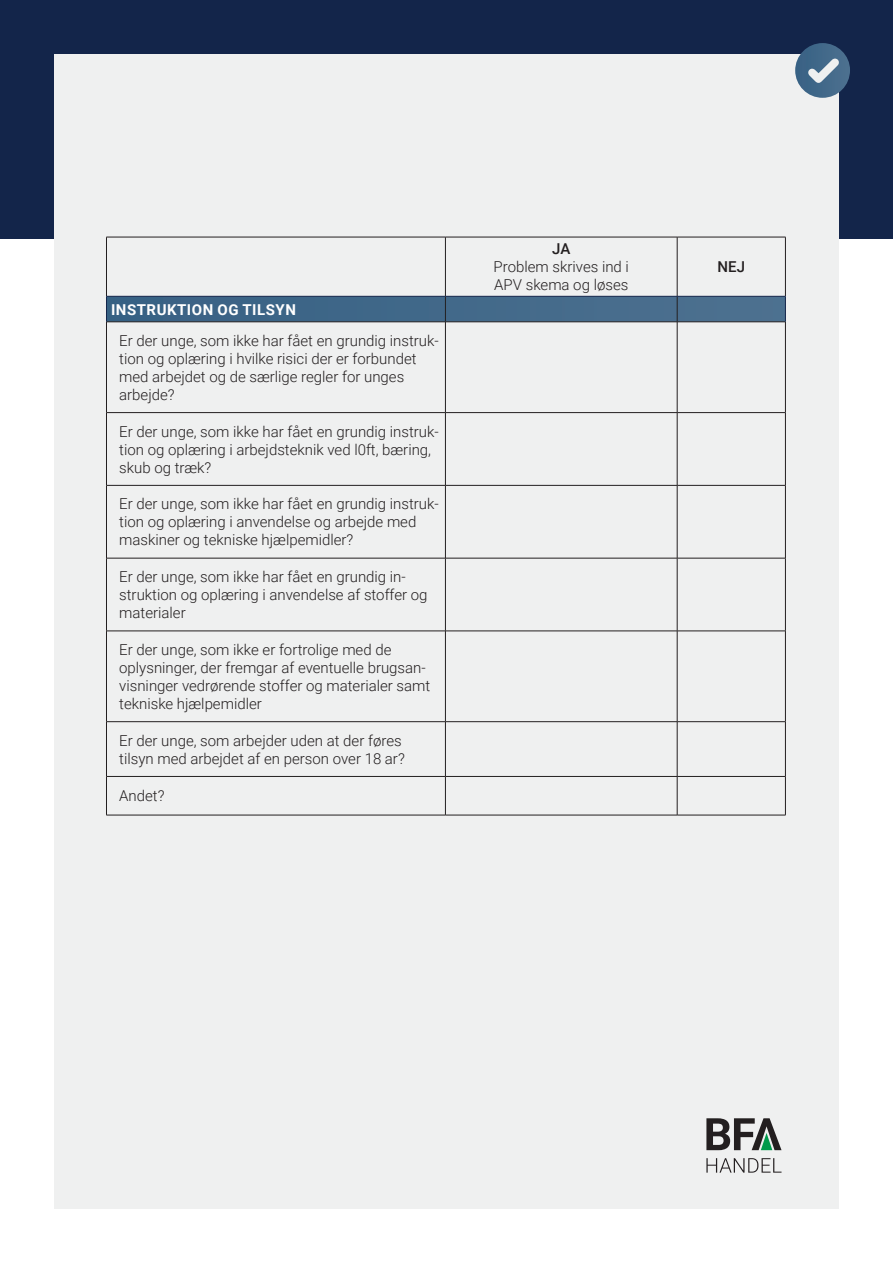
<style>
.page{position:relative;width:893px;height:1263px;background:#fff}
.page>*{position:absolute;margin:0;border:0;box-sizing:border-box;transform-origin:0 0}
.t1{font:300 15px/18px "Roboto";color:#231f20}
.t2{font:700 15px "Roboto";letter-spacing:.035em;color:#fff}
.t3{font:500 15px "Roboto";color:#231f20}
.s1{font-weight:500}
</style>
<div class="page">
<div style="left:0;top:0;width:893px;height:238px;background:#13254a"></div>
<div style="left:54px;top:54px;width:785px;height:1155px;background:#eff0f0"></div>
<hr style="left:106px;top:237px;width:339px;height:1px;background:#231f20">
<hr style="left:106px;top:237px;width:1px;height:59px;background:#231f20">
<hr style="left:445px;top:237px;width:232px;height:1px;background:#231f20">
<hr style="left:445px;top:237px;width:1px;height:59px;background:#231f20">
<hr style="left:677px;top:237px;width:109px;height:1px;background:#231f20">
<hr style="left:677px;top:237px;width:1px;height:59px;background:#231f20">
<hr style="left:785px;top:237px;width:1px;height:59px;background:#231f20">
<hr style="left:106px;top:322px;width:339px;height:1px;background:#231f20">
<hr style="left:106px;top:322px;width:1px;height:90px;background:#231f20">
<hr style="left:445px;top:322px;width:232px;height:1px;background:#231f20">
<hr style="left:445px;top:322px;width:1px;height:90px;background:#231f20">
<hr style="left:677px;top:322px;width:109px;height:1px;background:#231f20">
<hr style="left:677px;top:322px;width:1px;height:90px;background:#231f20">
<hr style="left:785px;top:322px;width:1px;height:90px;background:#231f20">
<hr style="left:106px;top:413px;width:1px;height:72px;background:#231f20">
<hr style="left:445px;top:413px;width:1px;height:72px;background:#231f20">
<hr style="left:677px;top:413px;width:1px;height:72px;background:#231f20">
<hr style="left:785px;top:413px;width:1px;height:72px;background:#231f20">
<hr style="left:106px;top:485px;width:1px;height:73px;background:#231f20">
<hr style="left:445px;top:485px;width:1px;height:73px;background:#231f20">
<hr style="left:677px;top:485px;width:1px;height:73px;background:#231f20">
<hr style="left:785px;top:485px;width:1px;height:73px;background:#231f20">
<hr style="left:106px;top:558px;width:1px;height:73px;background:#231f20">
<hr style="left:445px;top:558px;width:1px;height:73px;background:#231f20">
<hr style="left:677px;top:558px;width:1px;height:73px;background:#231f20">
<hr style="left:785px;top:558px;width:1px;height:73px;background:#231f20">
<hr style="left:106px;top:631px;width:1px;height:90px;background:#231f20">
<hr style="left:445px;top:631px;width:1px;height:90px;background:#231f20">
<hr style="left:677px;top:631px;width:1px;height:90px;background:#231f20">
<hr style="left:785px;top:631px;width:1px;height:90px;background:#231f20">
<hr style="left:106px;top:722px;width:1px;height:54px;background:#231f20">
<hr style="left:445px;top:722px;width:1px;height:54px;background:#231f20">
<hr style="left:677px;top:722px;width:1px;height:54px;background:#231f20">
<hr style="left:785px;top:722px;width:1px;height:54px;background:#231f20">
<hr style="left:106px;top:777px;width:1px;height:38px;background:#231f20">
<hr style="left:445px;top:777px;width:1px;height:38px;background:#231f20">
<hr style="left:677px;top:777px;width:1px;height:38px;background:#231f20">
<hr style="left:785px;top:777px;width:1px;height:38px;background:#231f20">
<svg style="left:106px;top:296px;width:680px;height:26px;background:#406484"></svg>
<hr style="left:106px;top:412px;width:339px;height:1px;background:#231f20">
<hr style="left:445px;top:412px;width:232px;height:1px;background:#231f20">
<hr style="left:677px;top:412px;width:109px;height:1px;background:#231f20">
<hr style="left:106px;top:485px;width:339px;height:1px;background:#231f20">
<hr style="left:445px;top:485px;width:232px;height:1px;background:#231f20">
<hr style="left:677px;top:485px;width:109px;height:1px;background:#231f20">
<hr style="left:106px;top:558px;width:339px;height:1px;background:#231f20">
<hr style="left:445px;top:558px;width:232px;height:1px;background:#231f20">
<hr style="left:677px;top:558px;width:109px;height:1px;background:#231f20">
<hr style="left:106px;top:631px;width:339px;height:1px;background:#231f20">
<hr style="left:445px;top:631px;width:232px;height:1px;background:#231f20">
<hr style="left:677px;top:631px;width:109px;height:1px;background:#231f20">
<hr style="left:106px;top:721px;width:339px;height:1px;background:#231f20">
<hr style="left:445px;top:721px;width:232px;height:1px;background:#231f20">
<hr style="left:677px;top:721px;width:109px;height:1px;background:#231f20">
<hr style="left:106px;top:776px;width:339px;height:1px;background:#231f20">
<hr style="left:445px;top:776px;width:232px;height:1px;background:#231f20">
<hr style="left:677px;top:776px;width:109px;height:1px;background:#231f20">
<hr style="left:106px;top:815px;width:339px;height:1px;background:#231f20">
<hr style="left:445px;top:815px;width:232px;height:1px;background:#231f20">
<hr style="left:677px;top:815px;width:109px;height:1px;background:#231f20">
<svg style="left:795px;top:43px;width:55px;height:55px"></svg>
<svg style="left:706px;top:1118px;width:75px;height:32px"></svg>
<svg style="left:706px;top:1158px;width:75px;height:15px"></svg>
<p class="t2" style="left:111px;top:299px;width:186px">INSTRUKTION OG TILSYN</p>
<p class="t1" style="left:119px;top:331px;width:321px">Er der unge, som ikke har fået en grundig instruk&shy;tion og oplæring i hvilke risici der er forbundet med arbejdet og de særlige regler for unges arbejde?</p>
<p class="t1" style="left:119px;top:422px;width:321px">Er der unge, som ikke har fået en grundig instruk&shy;tion og oplæring i arbejdsteknik ved l0ft, bæring, skub og træk?</p>
<p class="t1" style="left:119px;top:494px;width:321px">Er der unge, som ikke har fået en grundig instruk&shy;tion og oplæring i anvendelse og arbejde med maskiner og tekniske hjælpemidler?</p>
<p class="t1" style="left:119px;top:567px;width:310px">Er der unge, som ikke har fået en grundig in&shy;struktion og oplæring i anvendelse af stoffer og materialer</p>
<p class="t1" style="left:119px;top:640px;width:313px">Er der unge, som ikke er fortrolige med de oplysninger, der fremgar af eventuelle brugsan&shy;visninger vedrørende stoffer og materialer samt tekniske hjælpemidler</p>
<p class="t1" style="left:119px;top:731px;width:287px">Er der unge, som arbejder uden at der føres tilsyn med arbejdet af en person over 18 ar?</p>
<p class="t1" style="left:119px;top:786px;width:47px">Andet?</p>
<p class="t1" style="left:494px;top:239px;width:137px;text-align:center"><span class="s1">JA<br></span>Problem skrives ind i<br>APV skema og løses</p>
<p class="t3" style="left:718px;top:256px;width:29px">NEJ</p>
</div>
